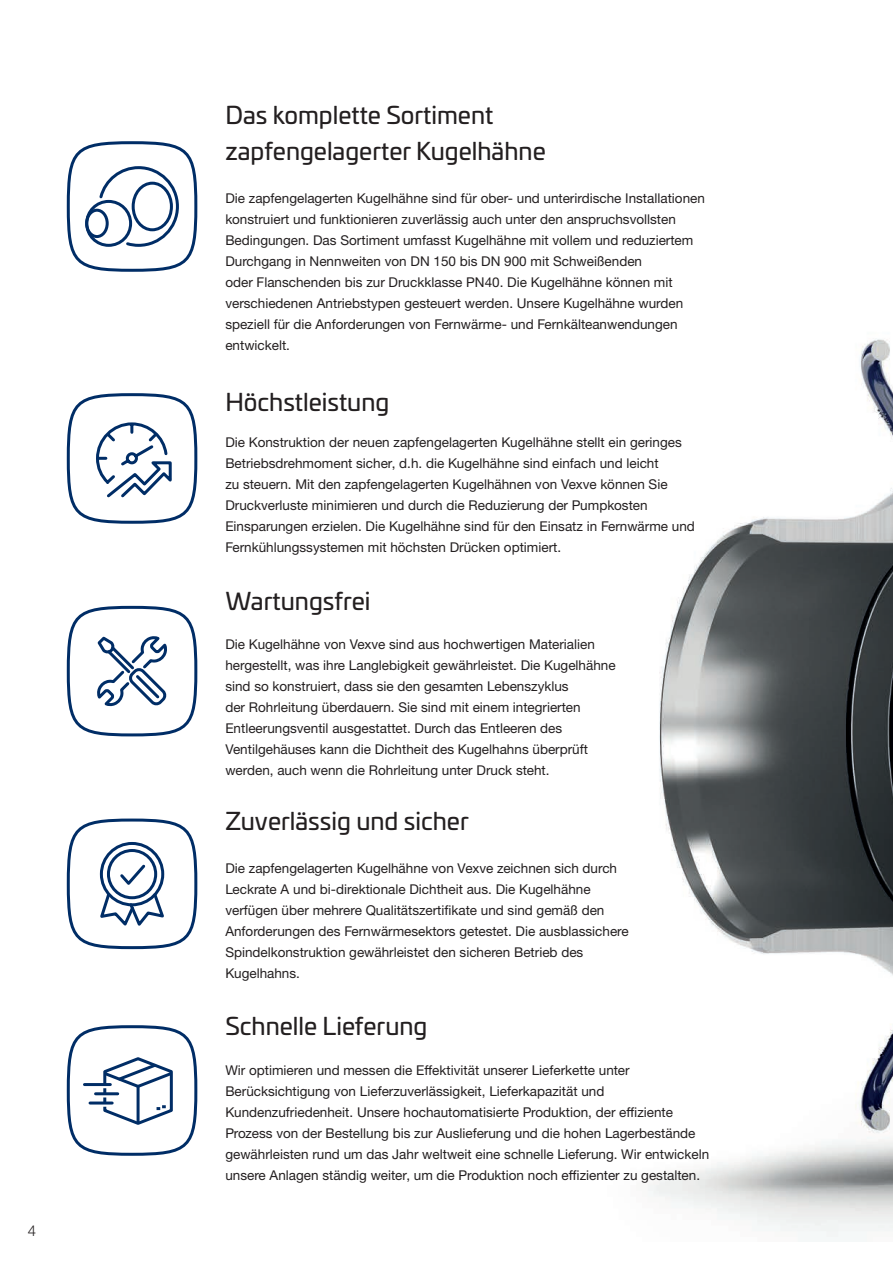
<style>
.page{position:relative;width:893px;height:1263px;background:#fff}
.page>*{position:absolute;margin:0;border:0;box-sizing:border-box;transform-origin:0 0}
.t1{font:24px/36px "Univia Pro";color:#231f20}
.t2{font:300 15px "Helvetica Neue LTW1 G";color:#231f20}
.t3{font:13.5px/21px "Helvetica Neue LTW1 G";color:#231f20}
</style>
<div class="page">
<img style="left:648px;top:339px;width:245px;height:898px">
<hr style="left:84px;top:1083px;width:26px;height:3px;background:#002d66">
<hr style="left:96px;top:1092px;width:22px;height:3px;background:#002d66">
<hr style="left:90px;top:1101px;width:22px;height:3px;background:#002d66">
<svg style="left:101px;top:1057px;width:72px;height:68px"></svg>
<div style="left:67px;top:1025px;width:130px;height:131px;border:3px solid #002d66;border-radius:50%"></div>
<svg style="left:96px;top:422px;width:76px;height:76px"></svg>
<div style="left:67px;top:393px;width:130px;height:131px;border:3px solid #002d66;border-radius:50%"></div>
<svg style="left:97px;top:636px;width:70px;height:71px"></svg>
<div style="left:67px;top:606px;width:130px;height:130px;border:3px solid #002d66;border-radius:50%"></div>
<svg style="left:99px;top:842px;width:66px;height:84px"></svg>
<div style="left:67px;top:818px;width:130px;height:131px;border:3px solid #002d66;border-radius:50%"></div>
<div style="left:85px;top:209px;width:24px;height:29px;border:3px solid #002d66;border-radius:50%"></div>
<svg style="left:97px;top:166px;width:82px;height:81px"></svg>
<div style="left:132px;top:182px;width:41px;height:49px;border:3px solid #002d66;border-radius:50%"></div>
<div style="left:67px;top:141px;width:130px;height:131px;border:3px solid #002d66;border-radius:50%"></div>
<p class="t2" style="left:28px;top:1222px;width:10px">4</p>
<h1 class="t1" style="left:225px;top:96px;width:322px">Das komplette Sortiment zapfengelagerter Kugelhähne</h1>
<p class="t3" style="left:225px;top:187px;width:481px">Die zapfengelagerten Kugelhähne sind für ober- und unterirdische Installationen konstruiert und funktionieren zuverlässig auch unter den anspruchsvollsten Bedingungen. Das Sortiment umfasst Kugelhähne mit vollem und reduziertem Durchgang in Nennweiten von DN 150 bis DN 900 mit Schweißenden<br>oder Flanschenden bis zur Druckklasse PN40. Die Kugelhähne können mit verschiedenen Antriebstypen gesteuert werden. Unsere Kugelhähne wurden speziell für die Anforderungen von Fernwärme- und Fernkälteanwendungen entwickelt.</p>
<h1 class="t1" style="left:225px;top:383px;width:165px">Höchstleistung</h1>
<p class="t3" style="left:225px;top:432px;width:471px">Die Konstruktion der neuen zapfengelagerten Kugelhähne stellt ein geringes Betriebsdrehmoment sicher, d.h. die Kugelhähne sind einfach und leicht<br>zu steuern. Mit den zapfengelagerten Kugelhähnen von Vexve können Sie Druckverluste minimieren und durch die Reduzierung der Pumpkosten Einsparungen erzielen. Die Kugelhähne sind für den Einsatz in Fernwärme und Fernkühlungssystemen mit höchsten Drücken optimiert.</p>
<h1 class="t1" style="left:225px;top:582px;width:147px">Wartungsfrei</h1>
<p class="t3" style="left:225px;top:634px;width:392px">Die Kugelhähne von Vexve sind aus hochwertigen Materialien hergestellt, was ihre Langlebigkeit gewährleistet. Die Kugelhähne sind so konstruiert, dass sie den gesamten Lebenszyklus<br>der Rohrleitung überdauern. Sie sind mit einem integrierten Entleerungsventil ausgestattet. Durch das Entleeren des Ventilgehäuses kann die Dichtheit des Kugelhahns überprüft werden, auch wenn die Rohrleitung unter Druck steht.</p>
<h1 class="t1" style="left:225px;top:802px;width:245px">Zuverlässig und sicher</h1>
<p class="t3" style="left:225px;top:857px;width:405px">Die zapfengelagerten Kugelhähne von Vexve zeichnen sich durch Leckrate A und bi-direktionale Dichtheit aus. Die Kugelhähne verfügen über mehrere Qualitätszertifikate und sind gemäß den Anforderungen des Fernwärmesektors getestet. Die ausblassichere Spindelkonstruktion gewährleistet den sicheren Betrieb des Kugelhahns.</p>
<h1 class="t1" style="left:225px;top:1007px;width:204px">Schnelle Lieferung</h1>
<p class="t3" style="left:225px;top:1059px;width:485px">Wir optimieren und messen die Effektivität unserer Lieferkette unter Berücksichtigung von Lieferzuverlässigkeit, Lieferkapazität und Kundenzufriedenheit. Unsere hochautomatisierte Produktion, der effiziente Prozess von der Bestellung bis zur Auslieferung und die hohen Lagerbestände gewährleisten rund um das Jahr weltweit eine schnelle Lieferung. Wir entwickeln unsere Anlagen ständig weiter, um die Produktion noch effizienter zu gestalten.</p>
</div>
